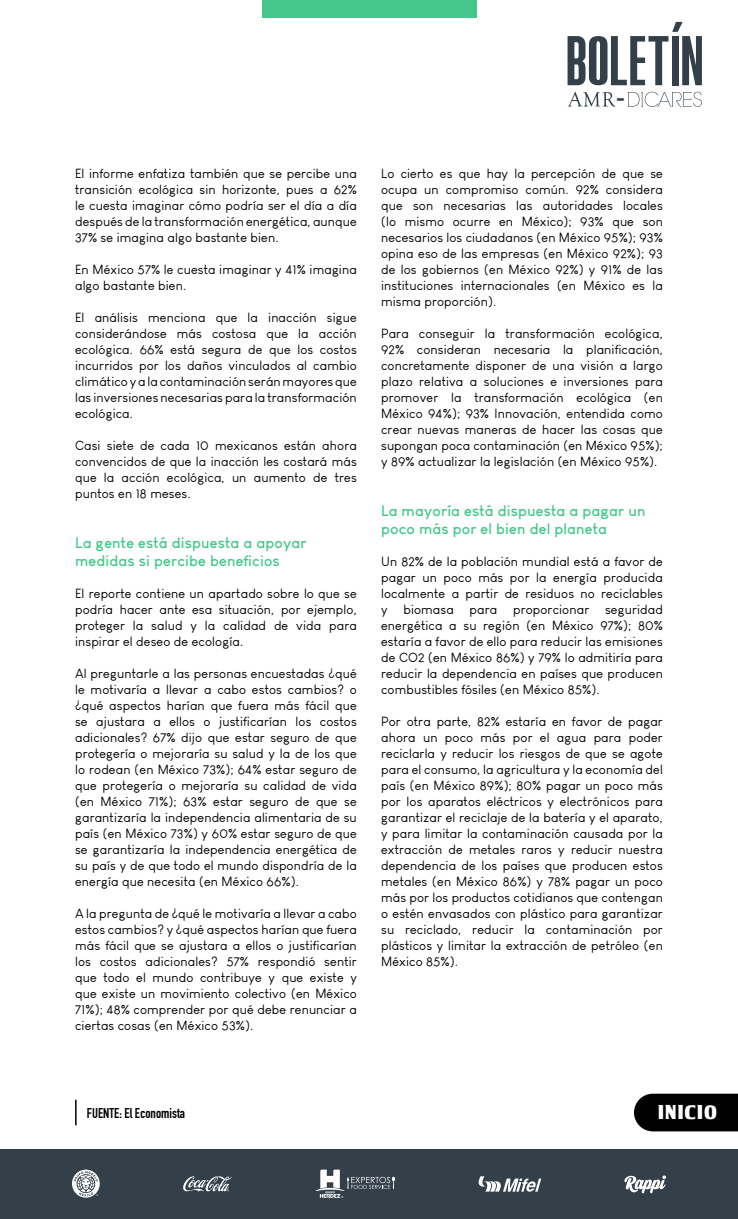
<style>
.page{position:relative;width:738px;height:1219px;background:#fff}
.page>*{position:absolute;margin:0;border:0;box-sizing:border-box;transform-origin:0 0}
.t1{font:55px "Pirrata";color:#33404a}
.t2{font:23.1px "Pirrata";color:#33404a}
.t3{font:20px "Tobago Poster";letter-spacing:.05em;color:#fff}
.t4{font:700 15px/18px "Louis George Cafe";letter-spacing:.01em;color:#45c78c}
.t5{font:700 14px "DIN Condensed";color:#000}
.t6{font:13px/16px "Louis George Cafe";letter-spacing:.01em;color:#000;text-align:justify}
</style>
<div class="page">
<div style="left:0;top:1149px;width:737px;height:70px;background:#33404a"></div>
<svg style="left:72px;top:1170px;width:28px;height:28px"></svg>
<svg style="left:624px;top:1175px;width:41px;height:18px"></svg>
<svg style="left:315px;top:1170px;width:80px;height:28px"></svg>
<svg style="left:183px;top:1176px;width:49px;height:16px"></svg>
<svg style="left:478px;top:1176px;width:63px;height:16px"></svg>
<div style="left:261px;top:0;width:215px;height:17px;background:#45c78c"></div>
<hr style="left:75px;top:1100px;width:2px;height:25px;background:#000">
<div style="left:634px;top:1094px;width:103px;height:37px;background:#000"></div>
<svg style="left:567px;top:92px;width:48px;height:15px"></svg>
<svg style="left:627px;top:92px;width:74px;height:15px"></svg>
<h1 class="t1" style="left:565px;top:32px;width:139px">BOLETIN</h1>
<h2 class="t2" style="left:616px;top:86px;width:10px">-</h2>
<p class="t6" style="left:75px;top:166px;width:283px">El informe enfatiza también que se percibe una transición ecológica sin horizonte, pues a 62% le cuesta imaginar cómo podría ser el día a día después de la transformación energética, aunque 37% se imagina algo bastante bien.</p>
<p class="t6" style="left:75px;top:262px;width:283px">En México 57% le cuesta imaginar y 41% imagina algo bastante bien.</p>
<p class="t6" style="left:75px;top:310px;width:283px">El análisis menciona que la inacción sigue considerándose más costosa que la acción ecológica. 66% está segura de que los costos incurridos por los daños vinculados al cambio climático y a la contaminación serán mayores que las inversiones necesarias para la transformación ecológica.</p>
<p class="t6" style="left:75px;top:438px;width:283px">Casi siete de cada 10 mexicanos están ahora convencidos de que la inacción les costará más que la acción ecológica, un aumento de tres puntos en 18 meses.</p>
<p class="t4" style="left:75px;top:534px;width:233px">La gente está dispuesta a apoyar medidas si percibe beneficios</p>
<p class="t6" style="left:75px;top:586px;width:283px">El reporte contiene un apartado sobre lo que se podría hacer ante esa situación, por ejemplo, proteger la salud y la calidad de vida para inspirar el deseo de ecología.</p>
<p class="t6" style="left:75px;top:666px;width:283px">Al preguntarle a las personas encuestadas ¿qué le motivaría a llevar a cabo estos cambios? o ¿qué aspectos harían que fuera más fácil que se ajustara a ellos o justificarían los costos adicionales? 67% dijo que estar seguro de que protegería o mejoraría su salud y la de los que lo rodean (en México 73%); 64% estar seguro de que protegería o mejoraría su calidad de vida (en México 71%); 63% estar seguro de que se garantizaría la independencia alimentaria de su país (en México 73%) y 60% estar seguro de que se garantizaría la independencia energética de su país y de que todo el mundo dispondría de la energía que necesita (en México 66%).</p>
<p class="t6" style="left:75px;top:906px;width:283px">A la pregunta de ¿qué le motivaría a llevar a cabo estos cambios? y ¿qué aspectos harían que fuera más fácil que se ajustara a ellos o justificarían los costos adicionales? 57% respondió sentir que todo el mundo contribuye y que existe y que existe un movimiento colectivo (en México 71%); 48% comprender por qué debe renunciar a ciertas cosas (en México 53%).</p>
<p class="t6" style="left:381px;top:166px;width:283px">Lo cierto es que hay la percepción de que se ocupa un compromiso común. 92% considera que son necesarias las autoridades locales (lo mismo ocurre en México); 93% que son necesarios los ciudadanos (en México 95%); 93% opina eso de las empresas (en México 92%); 93 de los gobiernos (en México 92%) y 91% de las instituciones internacionales (en México es la misma proporción).</p>
<p class="t6" style="left:381px;top:326px;width:283px">Para conseguir la transformación ecológica, 92% consideran necesaria la planificación, concretamente disponer de una visión a largo plazo relativa a soluciones e inversiones para promover la transformación ecológica (en México 94%); 93% Innovación, entendida como crear nuevas maneras de hacer las cosas que supongan poca contaminación (en México 95%); y 89% actualizar la legislación (en México 95%).</p>
<p class="t4" style="left:381px;top:502px;width:266px">La mayoría está dispuesta a pagar un poco más por el bien del planeta</p>
<p class="t6" style="left:381px;top:554px;width:283px">Un 82% de la población mundial está a favor de pagar un poco más por la energía producida localmente a partir de residuos no reciclables y biomasa para proporcionar seguridad energética a su región (en México 97%); 80% estaría a favor de ello para reducir las emisiones de CO2 (en México 86%) y 79% lo admitiría para reducir la dependencia en países que producen combustibles fósiles (en México 85%).</p>
<p class="t6" style="left:381px;top:714px;width:283px">Por otra parte, 82% estaría en favor de pagar ahora un poco más por el agua para poder reciclarla y reducir los riesgos de que se agote para el consumo, la agricultura y la economía del país (en México 89%); 80% pagar un poco más por los aparatos eléctricos y electrónicos para garantizar el reciclaje de la batería y el aparato, y para limitar la contaminación causada por la extracción de metales raros y reducir nuestra dependencia de los países que producen estos metales (en México 86%) y 78% pagar un poco más por los productos cotidianos que contengan o estén envasados con plástico para garantizar su reciclado, reducir la contaminación por plásticos y limitar la extracción de petróleo (en México 85%).</p>
<p class="t5" style="left:87px;top:1104px;width:99px">FUENTE: El Economista</p>
<h3 class="t3" style="left:656px;top:1100px;width:60px">INICIO</h3>
</div>
